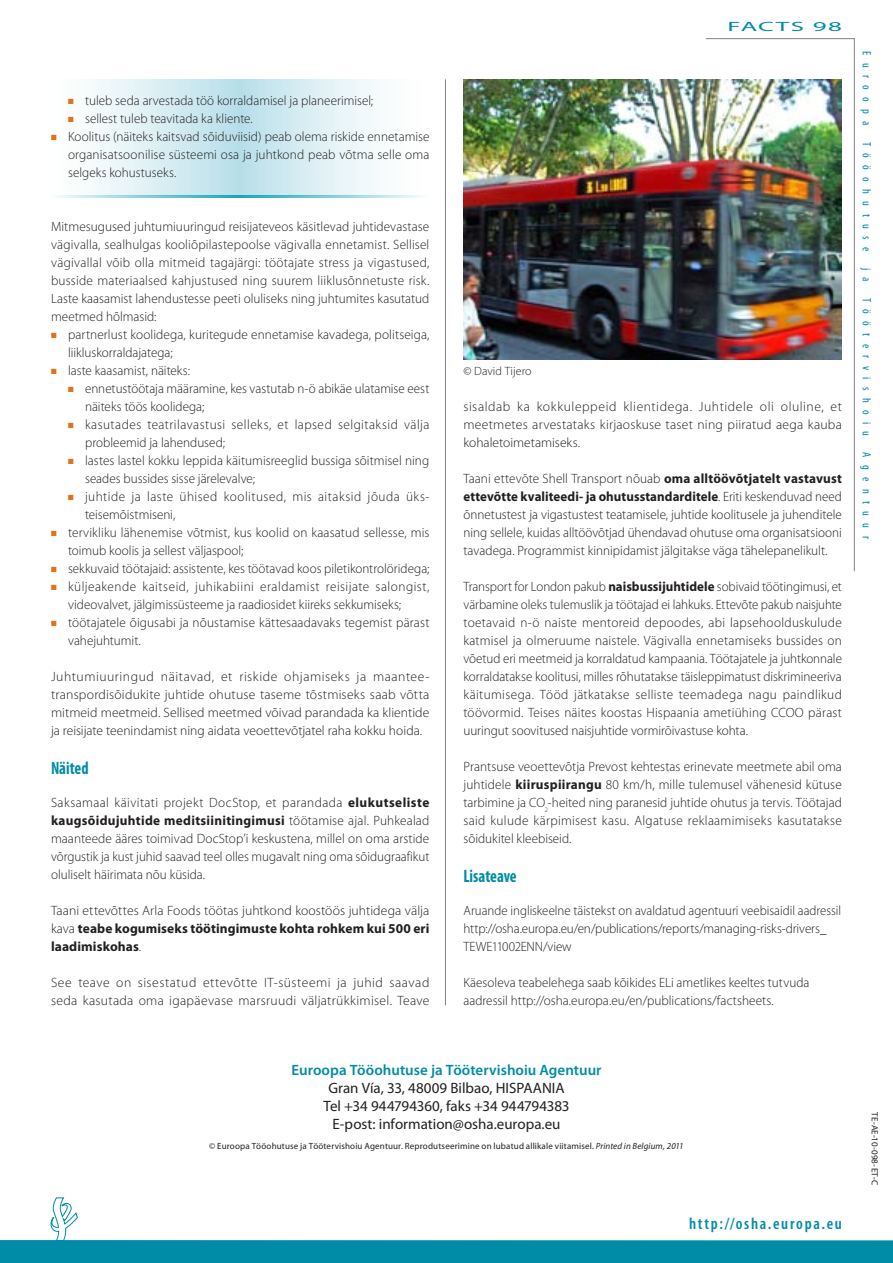
<style>
.page{position:relative;width:893px;height:1263px;background:#fff}
.page>*{position:absolute;margin:0;border:0;box-sizing:border-box;transform-origin:0 0}
._00_TITLE_2{font:700 condensed 18px "Myriad Pro";letter-spacing:-.005em;color:#008ca6;scale:.9 1}
.t1{font:600 condensed 16.5px "Myriad Pro";letter-spacing:.105em;color:#008ca6}
.t2{font:15px "Myriad Pro";color:#231f20}
.t3{font:600 15px "Myriad Pro";color:#008ca6}
._00_TEXT{font:300 13.5px/18px "Myriad Pro";color:#231f20;text-align:justify}
._00_TEXT-2{font:300 13.5px/18px "Myriad Pro";color:#231f20;text-align:justify;scale:.96 1}
._00_TEXT_BULLET_1{font:300 13.5px/18px "Myriad Pro";letter-spacing:.005em;color:#231f20}
._00_TEXT_BULLET_2{font:300 13.5px/18px "Myriad Pro";letter-spacing:.005em;color:#231f20}
._00_TEXT-3{font:300 13.5px/18px "Myriad Pro";color:#231f20;scale:.95 1}
._00_TEXT_BULLET_1-2{font:300 13.5px/18px "Myriad Pro";letter-spacing:.025em;color:#231f20}
._00_TEXT-4{font:300 13.5px/18px "Myriad Pro";letter-spacing:.03em;color:#231f20}
._00_TEXT_BULLET_2-2{font:300 13.5px/18px "Myriad Pro";letter-spacing:.03em;color:#231f20}
._00_TEXT_BULLET_2-3{font:300 13.5px/18px "Myriad Pro";letter-spacing:.035em;color:#231f20}
.t4{font:13.5px "Myriad Pro";letter-spacing:.055em;color:#008ca6;scale:2 1}
.t5{font:condensed 12px "Myriad Pro";letter-spacing:.61em;color:#008ca6}
._0K-Texte{font:300 12px "Myriad Pro";letter-spacing:.005em;color:#231f20}
.t6{font:9px "Myriad Pro";letter-spacing:.015em;color:#231f20}
.s1{color:#e2711d}
.s2{font-weight:700}
.s3{font-style:italic}
</style>
<div class="page">
<svg style="left:95px;top:79px;width:279px;height:116px;background:#d7edf2"></svg>
<svg style="left:0;top:1197px;width:893px;height:66px"></svg>
<hr style="left:445px;top:79px;width:1px;height:926px;background:#808285">
<svg style="left:705px;top:38px;width:150px;height:534px"></svg>
<img style="left:463px;top:79px;width:379px;height:280px">
<hr style="left:51px;top:195px;width:378px;height:2px;background:#1aa5bb">
<p class="_00_TEXT_BULLET_2" style="left:68px;top:92px;width:307px"><span class="s1">■</span> tuleb seda arvestada töö korraldamisel ja planeerimisel;</p>
<p class="_00_TEXT_BULLET_2" style="left:68px;top:110px;width:186px"><span class="s1">■</span> sellest tuleb teavitada ka kliente.</p>
<p class="_00_TEXT_BULLET_1" style="left:68px;top:128px;width:363px;text-align:justify;text-indent:-17px"><span class="s1">■</span> Koolitus (näiteks kaitsvad sõiduviisid) peab olema riskide ennetamise organisatsoonilise süsteemi osa ja juhtkond peab võtma selle oma selgeks kohustuseks.</p>
<p class="_00_TEXT" style="left:51px;top:218px;width:380px">Mitmesugused juhtumiuuringud reisijateveos käsitlevad juhtidevastase vägivalla, sealhulgas kooliõpilastepoolse vägivalla ennetamist. Sellisel vägivallal võib olla mitmeid tagajärgi: töötajate stress ja vigastused, busside materiaalsed kahjustused ning suurem liiklusõnnetuste risk.<br>Laste kaasamist lahendustesse peeti oluliseks ning juhtumites kasutatud meetmed hõlmasid:</p>
<p class="_00_TEXT_BULLET_1" style="left:68px;top:326px;width:363px;text-indent:-17px"><span class="s1">■</span> partnerlust koolidega, kuritegude ennetamise kavadega, politseiga, liikluskorraldajatega;</p>
<p class="_00_TEXT_BULLET_1" style="left:51px;top:362px;width:140px"><span class="s1">■</span> laste kaasamist, näiteks:</p>
<p class="_00_TEXT_BULLET_2" style="left:85px;top:380px;width:346px;text-indent:-17px"><span class="s1">■</span> ennetustöötaja määramine, kes vastutab n-ö abikäe ulatamise eest näiteks töös koolidega;</p>
<p class="_00_TEXT_BULLET_2-2" style="left:85px;top:416px;width:346px;text-indent:-17px"><span class="s1">■</span> kasutades teatrilavastusi selleks, et lapsed selgitaksid välja probleemid ja lahendused;</p>
<p class="_00_TEXT_BULLET_2" style="left:85px;top:452px;width:346px;text-indent:-17px"><span class="s1">■</span> lastes lastel kokku leppida käitumisreeglid bussiga sõitmisel ning seades bussides sisse järelevalve;</p>
<p class="_00_TEXT_BULLET_2-3" style="left:85px;top:488px;width:345px;text-indent:-17px"><span class="s1">■</span> juhtide ja laste ühised koolitused, mis aitaksid jõuda üks&shy;teisemõistmiseni,</p>
<p class="_00_TEXT_BULLET_1" style="left:68px;top:524px;width:363px;text-indent:-17px"><span class="s1">■</span> tervikliku lähenemise võtmist, kus koolid on kaasatud sellesse, mis toimub koolis ja sellest väljaspool;</p>
<p class="_00_TEXT_BULLET_1" style="left:51px;top:560px;width:380px"><span class="s1">■</span> sekkuvaid töötajaid: assistente, kes töötavad koos piletikontrolöridega;</p>
<p class="_00_TEXT_BULLET_1-2" style="left:68px;top:578px;width:363px;text-indent:-17px"><span class="s1">■</span> küljeakende kaitseid, juhikabiini eraldamist reisijate salongist, videovalvet, jälgimissüsteeme ja raadiosidet kiireks sekkumiseks;</p>
<p class="_00_TEXT_BULLET_1" style="left:68px;top:614px;width:363px;text-indent:-17px"><span class="s1">■</span> töötajatele õigusabi ja nõustamise kättesaadavaks tegemist pärast vahejuhtumit.</p>
<p class="_00_TEXT" style="left:51px;top:668px;width:380px">Juhtumiuuringud näitavad, et riskide ohjamiseks ja maantee&shy;transpordisõidukite juhtide ohutuse taseme tõstmiseks saab võtta mitmeid meetmeid. Sellised meetmed võivad parandada ka klientide ja reisijate teenindamist ning aidata veoettevõtjatel raha kokku hoida.</p>
<p class="_00_TITLE_2" style="left:51px;top:757px;width:43px">Näited</p>
<p class="_00_TEXT" style="left:51px;top:794px;width:380px">Saksamaal käivitati projekt DocStop, et parandada <span class="s2">elukutseliste kaugsõidujuhtide meditsiinitingimusi</span> töötamise ajal. Puhkealad maanteede ääres toimivad DocStop’i keskustena, millel on oma arstide võrgustik ja kust juhid saavad teel olles mugavalt ning oma sõidugraafikut oluliselt häirimata nõu küsida.</p>
<p class="_00_TEXT" style="left:51px;top:902px;width:380px">Taani ettevõttes Arla Foods töötas juhtkond koostöös juhtidega välja kava <span class="s2">teabe kogumiseks töötingimuste kohta rohkem kui 500 eri laadimiskohas</span>.</p>
<p class="_00_TEXT-4" style="left:51px;top:974px;width:380px">See teave on sisestatud ettevõtte IT-süsteemi ja juhid saavad seda kasutada oma igapäevase marsruudi väljatrükkimisel. Teave</p>
<p class="_0K-Texte" style="left:463px;top:364px;width:70px">© David Tijero</p>
<p class="t4" style="left:727px;top:19px;width:59px">FACTS 98</p>
<p class="_00_TEXT" style="left:463px;top:398px;width:380px">sisaldab ka kokkuleppeid klientidega. Juhtidele oli oluline, et meetmetes arvestataks kirjaoskuse taset ning piiratud aega kauba kohaletoimetamiseks.</p>
<p class="_00_TEXT" style="left:463px;top:470px;width:380px">Taani ettevõte Shell Transport nõuab <span class="s2">oma alltöövõtjatelt vastavust ettevõtte kvaliteedi- ja ohutusstandarditele</span>. Eriti keskenduvad need õnnetustest ja vigastustest teatamisele, juhtide koolitusele ja juhenditele ning sellele, kuidas alltöövõtjad ühendavad ohutuse oma organisatsiooni tavadega. Programmist kinnipidamist jälgitakse väga tähelepanelikult.</p>
<p class="_00_TEXT-2" style="left:463px;top:578px;width:396px">Transport for London pakub <span class="s2">naisbussijuhtidele</span> sobivaid töötingimusi, et värbamine oleks tulemuslik ja töötajad ei lahkuks. Ettevõte pakub naisjuhte toetavaid n-ö naiste mentoreid depoodes, abi lapsehoolduskulude katmisel ja olmeruume naistele. Vägivalla ennetamiseks bussides on võetud eri meetmeid ja korraldatud kampaania. Töötajatele ja juhtkonnale korraldatakse koolitusi, milles rõhutatakse täisleppimatust diskrimineeriva käitumisega. Tööd jätkatakse selliste teemadega nagu paindlikud töövormid. Teises näites koostas Hispaania ametiühing CCOO pärast uuringut soovitused naisjuhtide vormirõivastuse kohta.</p>
<p class="_00_TEXT" style="left:463px;top:758px;width:380px">Prantsuse veoettevõtja Prevost kehtestas erinevate meetmete abil oma juhtidele <span class="s2">kiiruspiirangu</span> 80 km/h, mille tulemusel vähenesid kütuse tarbimine ja CO<sub>2</sub>-heited ning paranesid juhtide ohutus ja tervis. Töötajad said kulude kärpimisest kasu. Algatuse reklaamimiseks kasutatakse sõidukitel kleebiseid.</p>
<p class="_00_TITLE_2" style="left:463px;top:865px;width:61px">Lisateave</p>
<p class="_00_TEXT-3" style="left:463px;top:902px;width:399px">Aruande ingliskeelne täistekst on avaldatud agentuuri veebisaidil aadressil http://osha.europa.eu/en/publications/reports/managing-risks-drivers_<br>TEWE11002ENN/view</p>
<p class="_00_TEXT" style="left:463px;top:974px;width:348px">Käesoleva teabelehega saab kõikides ELi ametlikes keeltes tutvuda aadressil http://osha.europa.eu/en/publications/factsheets.</p>
<p class="t5" style="left:874px;top:51px;width:76px;rotate:90deg">Euroopa</p>
<p class="t5" style="left:874px;top:142px;width:111px;rotate:90deg">Tööohutuse</p>
<p class="t5" style="left:874px;top:268px;width:15px;rotate:90deg">j a</p>
<p class="t5" style="left:874px;top:298px;width:140px;rotate:90deg">Töötervishoiu</p>
<p class="t5" style="left:874px;top:452px;width:88px;rotate:90deg">Agentuur</p>
<p class="t3" style="left:291px;top:1061px;width:312px">Euroopa Tööohutuse ja Töötervishoiu Agentuur</p>
<p class="t2" style="left:328px;top:1079px;width:238px">Gran Vía, 33, 48009 Bilbao, HISPAANIA</p>
<p class="t2" style="left:323px;top:1097px;width:248px">Tel +34 944794360, faks +34 944794383</p>
<p class="t2" style="left:332px;top:1115px;width:230px">E-post: information@osha.europa.eu</p>
<p class="t6" style="left:209px;top:1140px;width:476px">© Euroopa Tööohutuse ja Töötervishoiu Agentuur. Reprodutseerimine on lubatud allikale viitamisel. <span class="s3">Printed in Belgium, 2011</span></p>
<p class="t1" style="left:689px;top:1214px;width:154px">http://osha.europa.eu</p>
<p class="t6" style="left:880px;top:1112px;width:74px;rotate:90deg">TE-AE-10-098-ET-C</p>
</div>
